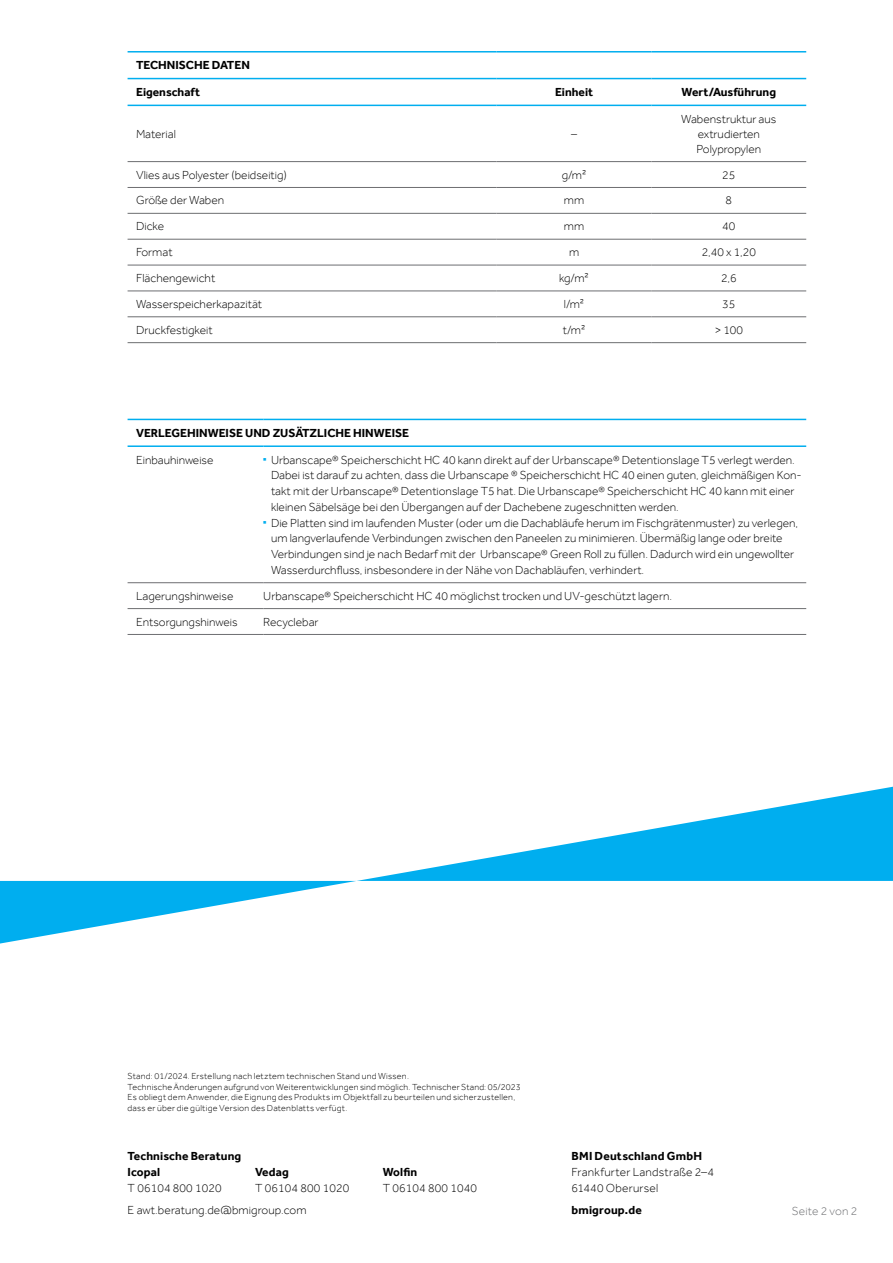
<style>
.page{position:relative;width:893px;height:1263px;background:#fff}
.page>*{position:absolute;margin:0;border:0;box-sizing:border-box;transform-origin:0 0}
.t1{font:300 12px/15.8px "Effra";color:#000}
.t2{font:700 12px/15.8px "Effra";color:#000}
.t3{font:300 12px/15.8px "Effra";letter-spacing:.02em;color:#000}
.t4{font:700 12px "Effra";letter-spacing:.02em;color:#000}
.t5{font:300 12px "Effra";letter-spacing:.015em;color:#6d6e71}
.t6{font:300 9px/10.8px "Effra";letter-spacing:.025em;color:#000}
</style>
<div class="page">
<hr style="left:497px;top:161px;width:154px;height:1px;background:#6d6e71">
<hr style="left:651px;top:161px;width:155px;height:1px;background:#6d6e71">
<hr style="left:497px;top:187px;width:154px;height:1px;background:#6d6e71">
<hr style="left:651px;top:187px;width:155px;height:1px;background:#6d6e71">
<hr style="left:497px;top:213px;width:154px;height:1px;background:#6d6e71">
<hr style="left:651px;top:213px;width:155px;height:1px;background:#6d6e71">
<hr style="left:497px;top:239px;width:154px;height:1px;background:#6d6e71">
<hr style="left:651px;top:239px;width:155px;height:1px;background:#6d6e71">
<hr style="left:497px;top:265px;width:154px;height:1px;background:#6d6e71">
<hr style="left:651px;top:265px;width:155px;height:1px;background:#6d6e71">
<hr style="left:497px;top:291px;width:154px;height:1px;background:#6d6e71">
<hr style="left:651px;top:291px;width:155px;height:1px;background:#6d6e71">
<hr style="left:497px;top:316px;width:154px;height:1px;background:#6d6e71">
<hr style="left:651px;top:316px;width:155px;height:1px;background:#6d6e71">
<hr style="left:497px;top:342px;width:154px;height:1px;background:#6d6e71">
<hr style="left:651px;top:342px;width:155px;height:1px;background:#6d6e71">
<hr style="left:128px;top:187px;width:369px;height:1px;background:#6d6e71">
<hr style="left:128px;top:213px;width:369px;height:1px;background:#6d6e71">
<hr style="left:128px;top:239px;width:369px;height:1px;background:#6d6e71">
<hr style="left:128px;top:265px;width:369px;height:1px;background:#6d6e71">
<hr style="left:128px;top:291px;width:369px;height:1px;background:#6d6e71">
<hr style="left:128px;top:316px;width:369px;height:1px;background:#6d6e71">
<hr style="left:128px;top:342px;width:369px;height:1px;background:#6d6e71">
<hr style="left:128px;top:161px;width:369px;height:1px;background:#6d6e71">
<hr style="left:128px;top:51px;width:369px;height:2px;background:#00aeef">
<hr style="left:128px;top:78px;width:369px;height:1px;background:#00aeef">
<hr style="left:128px;top:105px;width:369px;height:1px;background:#00aeef">
<hr style="left:497px;top:51px;width:154px;height:2px;background:#00aeef">
<hr style="left:497px;top:78px;width:154px;height:1px;background:#00aeef">
<hr style="left:497px;top:105px;width:154px;height:1px;background:#00aeef">
<hr style="left:651px;top:51px;width:155px;height:2px;background:#00aeef">
<hr style="left:651px;top:78px;width:155px;height:1px;background:#00aeef">
<hr style="left:651px;top:105px;width:155px;height:1px;background:#00aeef">
<hr style="left:128px;top:582px;width:135px;height:1px;background:#6d6e71">
<hr style="left:128px;top:608px;width:135px;height:1px;background:#6d6e71">
<hr style="left:128px;top:634px;width:135px;height:1px;background:#6d6e71">
<hr style="left:263px;top:582px;width:543px;height:1px;background:#6d6e71">
<hr style="left:263px;top:608px;width:543px;height:1px;background:#6d6e71">
<hr style="left:263px;top:634px;width:543px;height:1px;background:#6d6e71">
<hr style="left:128px;top:419px;width:135px;height:1px;background:#00aeef">
<hr style="left:263px;top:419px;width:543px;height:1px;background:#00aeef">
<hr style="left:128px;top:445px;width:135px;height:2px;background:#00aeef">
<hr style="left:263px;top:445px;width:543px;height:2px;background:#00aeef">
<svg style="left:0;top:787px;width:893px;height:156px"></svg>
<p class="t2" style="left:136px;top:57px;width:115px">TECHNISCHE DATEN</p>
<p class="t2" style="left:136px;top:84px;width:66px">Eigenschaft</p>
<p class="t2" style="left:555px;top:84px;width:40px">Einheit</p>
<p class="t2" style="left:682px;top:84px;width:96px">Wert/Ausführung</p>
<p class="t1" style="left:136px;top:126px;width:41px">Material</p>
<p class="t1" style="left:571px;top:126px;width:7px">–</p>
<p class="t1" style="left:681px;top:111px;width:97px;line-height:15px;text-align:center">Wabenstruktur aus extrudierten<br>Polypropylen</p>
<p class="t1" style="left:136px;top:166px;width:152px">Vlies aus Polyester (beidseitig)</p>
<p class="t1" style="left:562px;top:166px;width:26px">g/m²</p>
<p class="t1" style="left:722px;top:166px;width:15px">25</p>
<p class="t1" style="left:136px;top:192px;width:90px">Größe der Waben</p>
<p class="t1" style="left:564px;top:192px;width:22px">mm</p>
<p class="t1" style="left:726px;top:192px;width:8px">8</p>
<p class="t1" style="left:136px;top:218px;width:30px">Dicke</p>
<p class="t1" style="left:564px;top:218px;width:22px">mm</p>
<p class="t1" style="left:722px;top:218px;width:15px">40</p>
<p class="t1" style="left:136px;top:244px;width:38px">Format</p>
<p class="t1" style="left:569px;top:244px;width:12px">m</p>
<p class="t1" style="left:702px;top:244px;width:56px">2,40 x 1,20</p>
<p class="t1" style="left:136px;top:270px;width:81px">Flächengewicht</p>
<p class="t1" style="left:559px;top:270px;width:31px">kg/m²</p>
<p class="t1" style="left:721px;top:270px;width:17px">2,6</p>
<p class="t1" style="left:136px;top:296px;width:128px">Wasserspeicherkapazität</p>
<p class="t1" style="left:564px;top:296px;width:22px">l/m²</p>
<p class="t1" style="left:722px;top:296px;width:15px">35</p>
<p class="t1" style="left:136px;top:322px;width:78px">Druckfestigkeit</p>
<p class="t1" style="left:563px;top:322px;width:24px">t/m²</p>
<p class="t1" style="left:715px;top:322px;width:30px">&gt; 100</p>
<p class="t2" style="left:136px;top:425px;width:275px">VERLEGEHINWEISE UND ZUSÄTZLICHE HINWEISE</p>
<p class="t1" style="left:136px;top:451px;width:79px">Einbauhinweise</p>
<p class="t1" style="left:271px;top:451px;width:532px;text-indent:-8px"><sup>■</sup> Urbanscape® Speicherschicht HC 40 kann direkt auf der Urbanscape® Detentionslage T5 verlegt werden.<br>Dabei ist darauf zu achten, dass die Urbanscape ® Speicherschicht HC 40 einen guten, gleichmäßigen Kon&shy;takt mit der Urbanscape® Detentionslage T5 hat. Die Urbanscape® Speicherschicht HC 40 kann mit einer kleinen Säbelsäge bei den Übergangen auf der Dachebene zugeschnitten werden.</p>
<p class="t1" style="left:271px;top:514px;width:529px;text-indent:-8px"><sup>■</sup> Die Platten sind im laufenden Muster (oder um die Dachabläufe herum im Fischgrätenmuster) zu verlegen, um langverlaufende Verbindungen zwischen den Paneelen zu minimieren. Übermäßig lange oder breite Verbindungen sind je nach Bedarf mit der Urbanscape® Green Roll zu füllen. Dadurch wird ein ungewollter Wasserdurchfluss, insbesondere in der Nähe von Dachabläufen, verhindert.</p>
<p class="t1" style="left:136px;top:588px;width:99px">Lagerungshinweise</p>
<p class="t1" style="left:263px;top:588px;width:410px">Urbanscape® Speicherschicht HC 40 möglichst trocken und UV-geschützt lagern.</p>
<p class="t1" style="left:136px;top:613px;width:103px">Entsorgungshinweis</p>
<p class="t1" style="left:263px;top:613px;width:57px">Recyclebar</p>
<p class="t6" style="left:128px;top:1070px;width:395px">Stand: 01/2024. Erstellung nach letztem technischen Stand und Wissen.<br>Technische Änderungen aufgrund von Weiterentwicklungen sind möglich. Technischer Stand: 05/2023<br>Es obliegt dem Anwender, die Eignung des Produkts im Objektfall zu beurteilen und sicherzustellen, dass er über die gültige Version des Datenblatts verfügt.</p>
<p class="t2" style="left:128px;top:1148px;width:115px">Technische Beratung<br>Icopal</p>
<p class="t2" style="left:255px;top:1164px;width:35px">Vedag</p>
<p class="t2" style="left:383px;top:1164px;width:36px">Wolfin</p>
<p class="t1" style="left:128px;top:1180px;width:96px">T 06104 800 1020</p>
<p class="t1" style="left:255px;top:1180px;width:96px">T 06104 800 1020</p>
<p class="t1" style="left:383px;top:1180px;width:96px">T 06104 800 1040</p>
<p class="t1" style="left:128px;top:1202px;width:181px">E awt.beratung.de@bmigroup.com</p>
<p class="t4" style="left:571px;top:1149px;width:132px">BMI Deutschland GmbH</p>
<p class="t3" style="left:571px;top:1164px;width:144px">Frankfurter Landstraße 2–4<br>61440 Oberursel</p>
<p class="t2" style="left:571px;top:1202px;width:72px">bmigroup.de</p>
<p class="t5" style="left:792px;top:1203px;width:67px">Seite 2 von 2</p>
</div>
